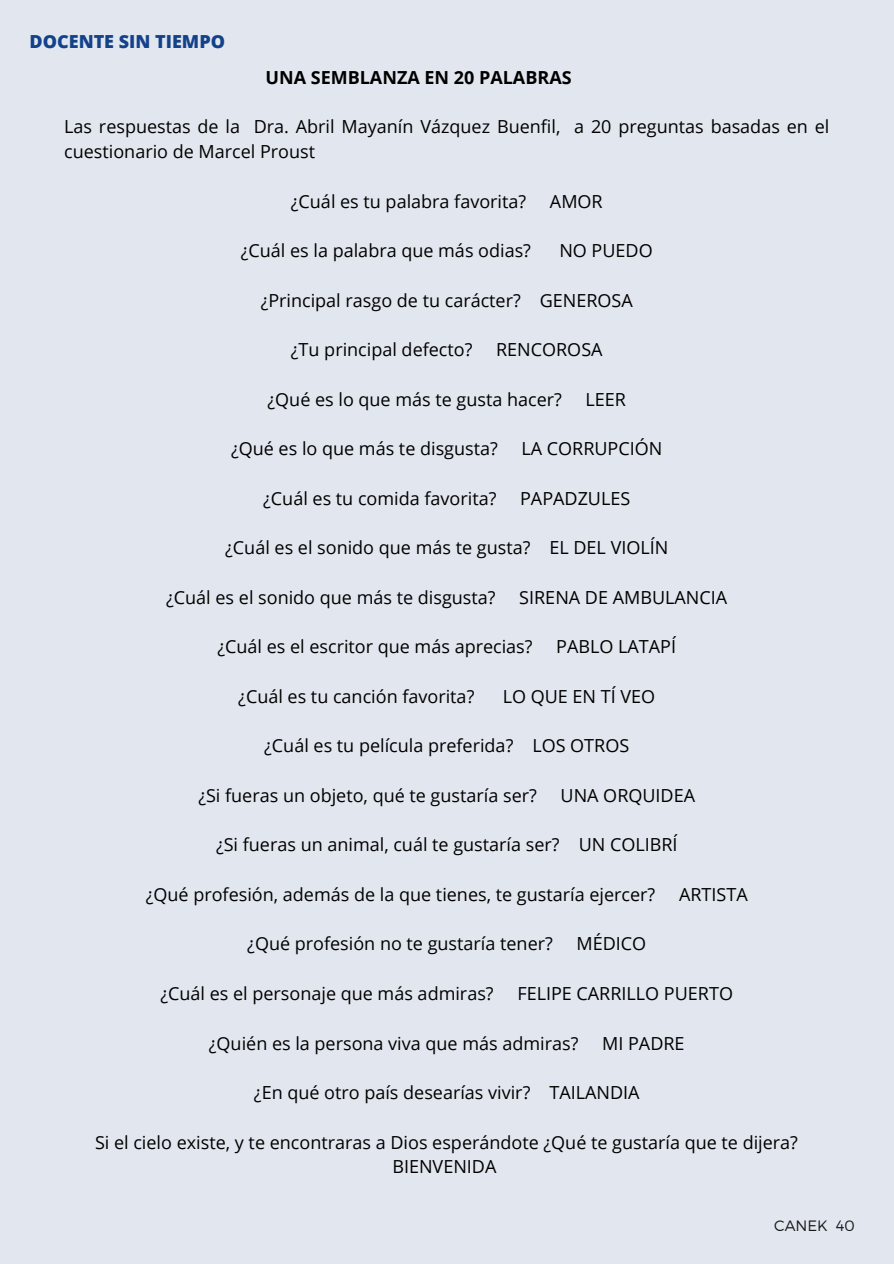
<style>
.page{position:relative;width:894px;height:1264px;background:#fff}
.page>*{position:absolute;margin:0;border:0;box-sizing:border-box;transform-origin:0 0}
.t1{font:18px/24.8px "Open Sans";color:#000}
.t2{font:700 18px "Open Sans";color:#000}
.t3{font:800 18px "Open Sans";color:#13428b}
.t4{font:300 15px "Montserrat";color:#181818}
</style>
<div class="page">
<div style="left:0;top:0;width:893px;height:1263px;background:#e2e7ef"></div>
<h2 class="t3" style="left:30px;top:29px;width:197px">DOCENTE SIN TIEMPO</h2>
<h1 class="t2" style="left:265px;top:65px;width:307px">UNA SEMBLANZA EN 20 PALABRAS</h1>
<h1 class="t1" style="left:64px;top:114px;width:766px">Las respuestas de la Dra. Abril Mayanín Vázquez Buenfil, a 20 preguntas basadas en el cuestionario de Marcel Proust</h1>
<h2 class="t1" style="left:291px;top:188px;width:237px">¿Cuál es tu palabra favorita?</h2>
<h2 class="t1" style="left:549px;top:188px;width:54px">AMOR</h2>
<p class="t1" style="left:241px;top:238px;width:291px">¿Cuál es la palabra que más odias?</p>
<p class="t1" style="left:559px;top:238px;width:95px">NO PUEDO</p>
<p class="t1" style="left:260px;top:287px;width:373px">¿Principal rasgo de tu carácter? GENEROSA</p>
<p class="t1" style="left:291px;top:337px;width:183px">¿Tu principal defecto?</p>
<p class="t1" style="left:496px;top:337px;width:108px">RENCOROSA</p>
<p class="t1" style="left:267px;top:386px;width:296px">¿Qué es lo que más te gusta hacer?</p>
<p class="t1" style="left:585px;top:386px;width:42px">LEER</p>
<p class="t1" style="left:231px;top:436px;width:268px">¿Qué es lo que más te disgusta?</p>
<p class="t1" style="left:521px;top:436px;width:142px">LA CORRUPCIÓN</p>
<p class="t1" style="left:263px;top:485px;width:235px">¿Cuál es tu comida favorita?</p>
<p class="t1" style="left:520px;top:485px;width:112px">PAPADZULES</p>
<p class="t1" style="left:225px;top:535px;width:444px">¿Cuál es el sonido que más te gusta? EL DEL VIOLÍN</p>
<p class="t1" style="left:166px;top:584px;width:331px">¿Cuál es el sonido que más te disgusta?</p>
<p class="t1" style="left:519px;top:584px;width:209px">SIRENA DE AMBULANCIA</p>
<p class="t1" style="left:217px;top:634px;width:316px">¿Cuál es el escritor que más aprecias?</p>
<p class="t1" style="left:556px;top:634px;width:121px">PABLO LATAPÍ</p>
<p class="t1" style="left:238px;top:683px;width:237px">¿Cuál es tu canción favorita?</p>
<p class="t1" style="left:502px;top:683px;width:154px">LO QUE EN TÍ VEO</p>
<p class="t1" style="left:264px;top:733px;width:366px">¿Cuál es tu película preferida? LOS OTROS</p>
<p class="t1" style="left:198px;top:782px;width:340px">¿Si fueras un objeto, qué te gustaría ser?</p>
<p class="t1" style="left:560px;top:782px;width:136px">UNA ORQUIDEA</p>
<p class="t1" style="left:216px;top:832px;width:463px">¿Si fueras un animal, cuál te gustaría ser? UN COLIBRÍ</p>
<p class="t1" style="left:146px;top:881px;width:511px">¿Qué profesión, además de la que tienes, te gustaría ejercer?</p>
<p class="t1" style="left:679px;top:881px;width:70px">ARTISTA</p>
<p class="t1" style="left:247px;top:931px;width:307px">¿Qué profesión no te gustaría tener?</p>
<p class="t1" style="left:576px;top:931px;width:71px">MÉDICO</p>
<p class="t1" style="left:160px;top:980px;width:334px">¿Cuál es el personaje que más admiras?</p>
<p class="t1" style="left:517px;top:980px;width:217px">FELIPE CARRILLO PUERTO</p>
<p class="t1" style="left:209px;top:1030px;width:371px">¿Quién es la persona viva que más admiras?</p>
<p class="t1" style="left:602px;top:1030px;width:84px">MI PADRE</p>
<p class="t1" style="left:254px;top:1079px;width:387px">¿En qué otro país desearías vivir? TAILANDIA</p>
<p class="t1" style="left:95px;top:1129px;width:704px;text-align:center">Si el cielo existe, y te encontraras a Dios esperándote ¿Qué te gustaría que te dijera?<br>BIENVENIDA</p>
<p class="t4" style="left:774px;top:1215px;width:82px">CANEK 40</p>
</div>
